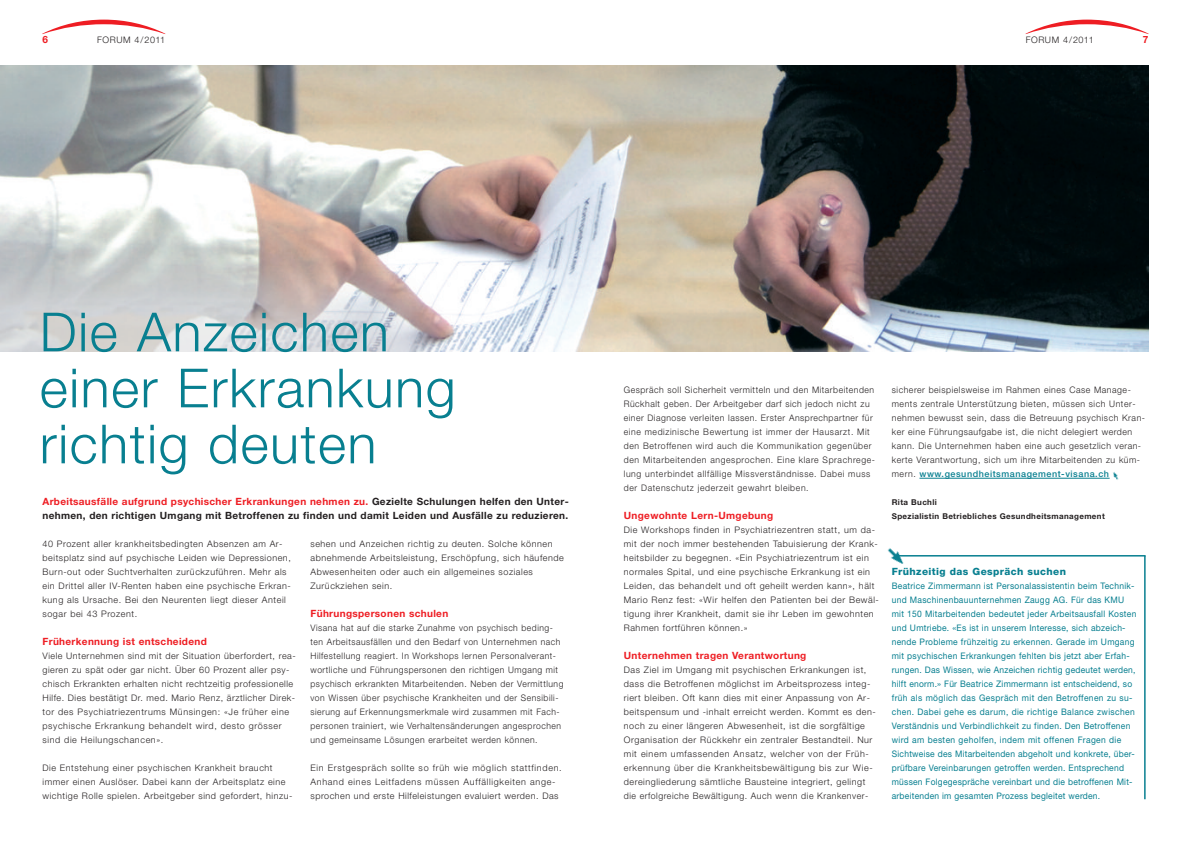
<style>
.page{position:relative;width:1191px;height:842px;background:#fff}
.page>*{position:absolute;margin:0;border:0;box-sizing:border-box;transform-origin:0 0}
.t1{font:300 54px/56px "Helvetica Neue";letter-spacing:.03em;color:#087f90}
.t2{font:700 10px/14px "Helvetica Neue";letter-spacing:.035em;color:#231f20}
.t3{font:700 10px "Helvetica Neue";letter-spacing:.035em;color:#ee1d23}
.t4{font:800 10px "Helvetica Neue";letter-spacing:.04em;color:#087f90}
.t5{font:300 9px/14px "Helvetica Neue";letter-spacing:.06em;color:#231f20}
.t6{font:9px/14px "Helvetica Neue";letter-spacing:.03em;color:#087f90;scale:.94 1}
.t7{font:300 9px/14px "Helvetica Neue";letter-spacing:.06em;color:#231f20;scale:.95 1}
.t8{font:300 9px/14px "Helvetica Neue";letter-spacing:.06em;color:#231f20;scale:.96 1}
.t9{font:700 8px/14px "Helvetica Neue";letter-spacing:.045em;color:#231f20}
.s1{color:#ee1d23}
.s2{font-weight:500;color:#087f90}
</style>
<div class="page">
<svg style="left:42px;top:20px;width:123px;height:14px"></svg>
<svg style="left:1025px;top:20px;width:123px;height:14px"></svg>
<img style="left:0;top:65px;width:1148px;height:286px">
<hr style="left:896px;top:555px;width:249px;height:1px;background:#087f90">
<hr style="left:1144px;top:556px;width:1px;height:243px;background:#087f90">
<img style="left:887px;top:548px;width:18px;height:16px">
<hr style="left:919px;top:478px;width:190px;height:1px;background:#087f90">
<svg style="left:1113px;top:472px;width:6px;height:8px"></svg>
<p class="t3" style="left:43px;top:35px;width:7px">6</p>
<p class="t5" style="left:97px;top:33px;width:69px">FORUM 4/2011</p>
<p class="t5" style="left:1025px;top:33px;width:69px">FORUM 4/2011</p>
<p class="t3" style="left:1142px;top:35px;width:7px">7</p>
<h1 class="t1" style="left:40px;top:309px;width:417px">Die Anzeichen einer Erkrankung richtig deuten</h1>
<p class="t2" style="left:43px;top:496px;width:528px"><span class="s1">Arbeitsausfälle aufgrund psychischer Erkrankungen nehmen zu.</span> Gezielte Schulungen helfen den Unter&shy;nehmen, den richtigen Umgang mit Betroffenen zu finden und damit Leiden und Ausfälle zu reduzieren.</p>
<p class="t5" style="left:310px;top:538px;width:255px">sehen und Anzeichen richtig zu deuten. Solche können abnehmende Arbeitsleistung, Erschöpfung, sich häufende Abwesenheiten oder auch ein allgemeines soziales Zurückziehen sein.</p>
<p class="t3" style="left:310px;top:610px;width:139px">Führungspersonen schulen</p>
<p class="t7" style="left:310px;top:622px;width:268px">Visana hat auf die starke Zunahme von psychisch beding&shy;ten Arbeitsausfällen und den Bedarf von Unternehmen nach Hilfestellung reagiert. In Workshops lernen Personalverant&shy;wortliche und Führungspersonen den richtigen Umgang mit psychisch erkrankten Mitarbeitenden. Neben der Vermittlung von Wissen über psychische Krankheiten und der Sensibili&shy;sierung auf Erkennungsmerkmale wird zusammen mit Fach&shy;personen trainiert, wie Verhaltensänderungen angesprochen und gemeinsame Lösungen erarbeitet werden können.</p>
<p class="t5" style="left:310px;top:762px;width:253px">Ein Erstgespräch sollte so früh wie möglich stattfinden.<br>Anhand eines Leitfadens müssen Auffälligkeiten ange&shy;sprochen und erste Hilfeleistungen evaluiert werden. Das</p>
<p class="t5" style="left:42px;top:538px;width:250px">40 Prozent aller krankheitsbedingten Absenzen am Ar&shy;beitsplatz sind auf psychische Leiden wie Depressionen, Burn-out oder Suchtverhalten zurückzuführen. Mehr als ein Drittel aller IV-Renten haben eine psychische Erkran&shy;kung als Ursache. Bei den Neurenten liegt dieser Anteil sogar bei 43 Prozent.</p>
<p class="t3" style="left:43px;top:638px;width:166px">Früherkennung ist entscheidend</p>
<p class="t5" style="left:43px;top:650px;width:255px">Viele Unternehmen sind mit der Situation überfordert, rea&shy;gieren zu spät oder gar nicht. Über 60 Prozent aller psy&shy;chisch Erkrankten erhalten nicht rechtzeitig professionelle Hilfe. Dies bestätigt Dr. med. Mario Renz, ärztlicher Direk&shy;tor des Psychiatriezentrums Münsingen: «Je früher eine psychische Erkrankung behandelt wird, desto grösser sind die Heilungschancen».</p>
<p class="t5" style="left:42px;top:762px;width:252px">Die Entstehung einer psychischen Krankheit braucht immer einen Auslöser. Dabei kann der Arbeitsplatz eine wichtige Rolle spielen. Arbeitgeber sind gefordert, hinzu-</p>
<p class="t8" style="left:624px;top:384px;width:263px">Gespräch soll Sicherheit vermitteln und den Mitarbeitenden Rückhalt geben. Der Arbeitgeber darf sich jedoch nicht zu einer Diagnose verleiten lassen. Erster Ansprechpartner für eine medizinische Bewertung ist immer der Hausarzt. Mit den Betroffenen wird auch die Kommunikation gegenüber den Mitarbeitenden angesprochen. Eine klare Sprachrege&shy;lung unterbindet allfällige Missverständnisse. Dabei muss der Datenschutz jederzeit gewahrt bleiben.</p>
<p class="t3" style="left:624px;top:512px;width:151px">Ungewohnte Lern-Umgebung</p>
<p class="t5" style="left:624px;top:524px;width:256px">Die Workshops finden in Psychiatriezentren statt, um da&shy;mit der noch immer bestehenden Tabuisierung der Krank&shy;heitsbilder zu begegnen. «Ein Psychiatriezentrum ist ein normales Spital, und eine psychische Erkrankung ist ein Leiden, das behandelt und oft geheilt werden kann», hält Mario Renz fest: «Wir helfen den Patienten bei der Bewäl&shy;tigung ihrer Krankheit, damit sie ihr Leben im gewohnten Rahmen fortführen können.»</p>
<p class="t3" style="left:624px;top:652px;width:184px">Unternehmen tragen Verantwortung</p>
<p class="t5" style="left:624px;top:664px;width:253px">Das Ziel im Umgang mit psychischen Erkrankungen ist, dass die Betroffenen möglichst im Arbeitsprozess integ&shy;riert bleiben. Oft kann dies mit einer Anpassung von Ar&shy;beitspensum und -inhalt erreicht werden. Kommt es den&shy;noch zu einer längeren Abwesenheit, ist die sorgfältige Organisation der Rückkehr ein zentraler Bestandteil. Nur mit einem umfassenden Ansatz, welcher von der Früh&shy;erkennung über die Krankheitsbewältigung bis zur Wie&shy;dereingliederung sämtliche Bausteine integriert, gelingt die erfolgreiche Bewältigung. Auch wenn die Krankenver-</p>
<p class="t5" style="left:891px;top:384px;width:255px">sicherer beispielsweise im Rahmen eines Case Manage&shy;ments zentrale Unterstützung bieten, müssen sich Unter&shy;nehmen bewusst sein, dass die Betreuung psychisch Kran&shy;ker eine Führungsaufgabe ist, die nicht delegiert werden kann. Die Unternehmen haben eine auch gesetzlich veran&shy;kerte Verantwortung, sich um ihre Mitarbeitenden zu küm&shy;mern. <span class="s2">www.gesundheitsmanagement-visana.ch</span></p>
<p class="t9" style="left:891px;top:496px;width:214px">Rita Buchli<br>Spezialistin Betriebliches Gesundheitsmanagement</p>
<p class="t4" style="left:891px;top:568px;width:176px">Frühzeitig das Gespräch suchen</p>
<p class="t6" style="left:891px;top:580px;width:262px">Beatrice Zimmermann ist Personalassistentin beim Technik&shy;und Maschinenbauunternehmen Zaugg AG. Für das KMU mit 150 Mitarbeitenden bedeutet jeder Arbeitsausfall Kosten und Umtriebe. «Es ist in unserem Interesse, sich abzeich&shy;nende Probleme frühzeitig zu erkennen. Gerade im Umgang mit psychischen Erkrankungen fehlten bis jetzt aber Erfah&shy;rungen. Das Wissen, wie Anzeichen richtig gedeutet werden, hilft enorm.» Für Beatrice Zimmermann ist entscheidend, so früh als möglich das Gespräch mit den Betroffenen zu su&shy;chen. Dabei gehe es darum, die richtige Balance zwischen Verständnis und Verbindlichkeit zu finden. Den Betroffenen wird am besten geholfen, indem mit offenen Fragen die Sichtweise des Mitarbeitenden abgeholt und konkrete, über&shy;prüfbare Vereinbarungen getroffen werden. Entsprechend müssen Folgegespräche vereinbart und die betroffenen Mit&shy;arbeitenden im gesamten Prozess begleitet werden.</p>
</div>
